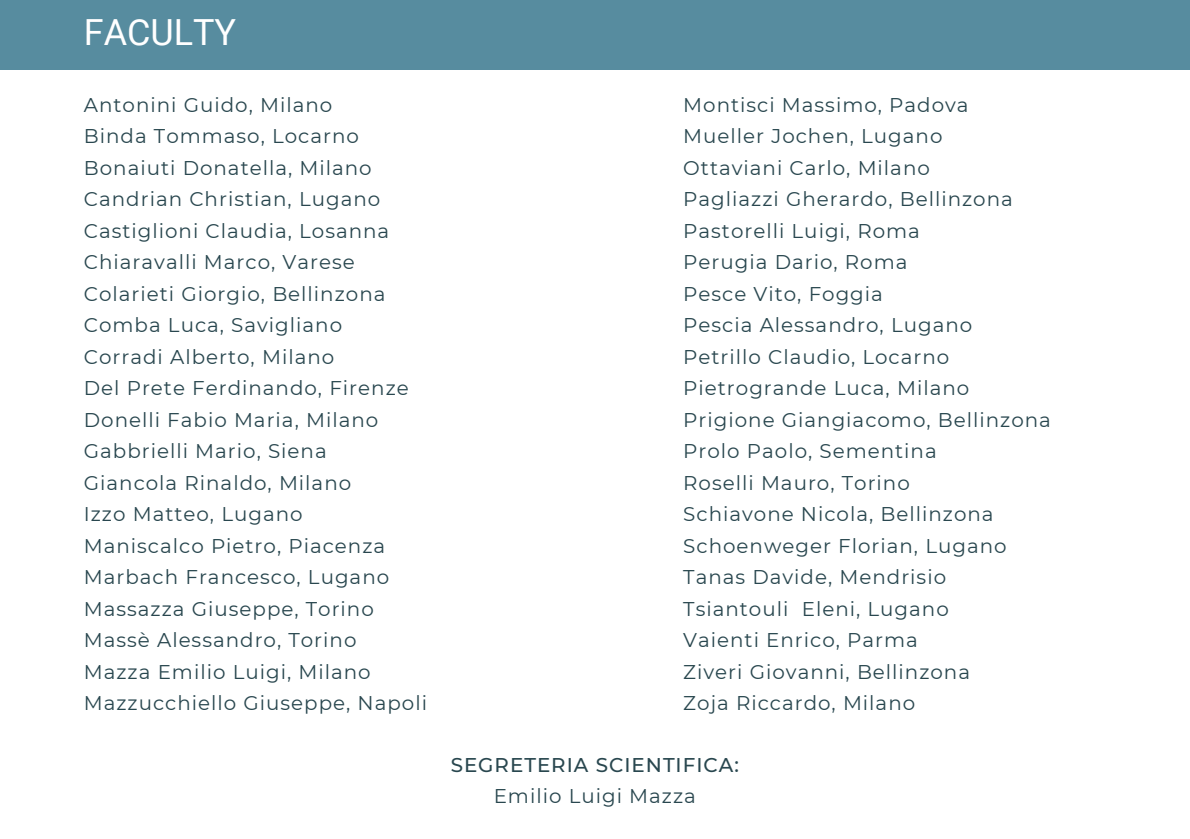
<style>
.page{position:relative;width:1190px;height:839px;background:#fff}
.page>*{position:absolute;margin:0;border:0;box-sizing:border-box;transform-origin:0 0}
.t1{font:36px "Roboto";color:#fff}
.t2{font:19.8px "Montserrat";letter-spacing:.05em;color:#29474f}
.t3{font:500 19.8px "Montserrat";letter-spacing:.05em;color:#29474f}
</style>
<div class="page">
<div style="left:0;top:0;width:1190px;height:69px;background:#578c9f"></div>
<p class="t1" style="left:84px;top:11px;width:154px">FACULTY</p>
<p class="t2" style="left:84px;top:93px;width:250px">Antonini Guido, Milano</p>
<p class="t2" style="left:84px;top:124px;width:277px">Binda Tommaso, Locarno</p>
<p class="t2" style="left:84px;top:156px;width:289px">Bonaiuti Donatella, Milano</p>
<p class="t2" style="left:84px;top:187px;width:298px">Candrian Christian, Lugano</p>
<p class="t2" style="left:84px;top:219px;width:307px">Castiglioni Claudia, Losanna</p>
<p class="t2" style="left:84px;top:250px;width:272px">Chiaravalli Marco, Varese</p>
<p class="t2" style="left:84px;top:282px;width:303px">Colarieti Giorgio, Bellinzona</p>
<p class="t2" style="left:84px;top:313px;width:260px">Comba Luca, Savigliano</p>
<p class="t2" style="left:84px;top:345px;width:252px">Corradi Alberto, Milano</p>
<p class="t2" style="left:84px;top:376px;width:326px">Del Prete Ferdinando, Firenze</p>
<p class="t2" style="left:84px;top:407px;width:296px">Donelli Fabio Maria, Milano</p>
<p class="t2" style="left:84px;top:439px;width:244px">Gabbrielli Mario, Siena</p>
<p class="t2" style="left:84px;top:470px;width:269px">Giancola Rinaldo, Milano</p>
<p class="t2" style="left:84px;top:502px;width:220px">Izzo Matteo, Lugano</p>
<p class="t2" style="left:84px;top:533px;width:303px">Maniscalco Pietro, Piacenza</p>
<p class="t2" style="left:84px;top:565px;width:307px">Marbach Francesco, Lugano</p>
<p class="t2" style="left:84px;top:596px;width:292px">Massazza Giuseppe, Torino</p>
<p class="t2" style="left:84px;top:628px;width:274px">Massè Alessandro, Torino</p>
<p class="t2" style="left:84px;top:659px;width:288px">Mazza Emilio Luigi, Milano</p>
<p class="t2" style="left:84px;top:691px;width:345px">Mazzucchiello Giuseppe, Napoli</p>
<p class="t2" style="left:683px;top:93px;width:287px">Montisci Massimo, Padova</p>
<p class="t2" style="left:683px;top:124px;width:261px">Mueller Jochen, Lugano</p>
<p class="t2" style="left:683px;top:156px;width:248px">Ottaviani Carlo, Milano</p>
<p class="t2" style="left:683px;top:187px;width:331px">Pagliazzi Gherardo, Bellinzona</p>
<p class="t2" style="left:683px;top:219px;width:238px">Pastorelli Luigi, Roma</p>
<p class="t2" style="left:683px;top:250px;width:226px">Perugia Dario, Roma</p>
<p class="t2" style="left:683px;top:282px;width:201px">Pesce Vito, Foggia</p>
<p class="t2" style="left:683px;top:313px;width:290px">Pescia Alessandro, Lugano</p>
<p class="t2" style="left:683px;top:345px;width:268px">Petrillo Claudio, Locarno</p>
<p class="t2" style="left:683px;top:376px;width:287px">Pietrogrande Luca, Milano</p>
<p class="t2" style="left:683px;top:407px;width:369px">Prigione Giangiacomo, Bellinzona</p>
<p class="t2" style="left:683px;top:439px;width:255px">Prolo Paolo, Sementina</p>
<p class="t2" style="left:683px;top:470px;width:228px">Roselli Mauro, Torino</p>
<p class="t2" style="left:683px;top:502px;width:312px">Schiavone Nicola, Bellinzona</p>
<p class="t2" style="left:683px;top:533px;width:325px">Schoenweger Florian, Lugano</p>
<p class="t2" style="left:683px;top:565px;width:264px">Tanas Davide, Mendrisio</p>
<p class="t2" style="left:683px;top:596px;width:267px">Tsiantouli Eleni, Lugano</p>
<p class="t2" style="left:683px;top:628px;width:236px">Vaienti Enrico, Parma</p>
<p class="t2" style="left:683px;top:659px;width:288px">Ziveri Giovanni, Bellinzona</p>
<p class="t2" style="left:683px;top:691px;width:233px">Zoja Riccardo, Milano</p>
<p class="t3" style="left:451px;top:752px;width:290px">SEGRETERIA SCIENTIFICA:</p>
<p class="t2" style="left:494px;top:784px;width:204px">Emilio Luigi Mazza</p>
</div>
